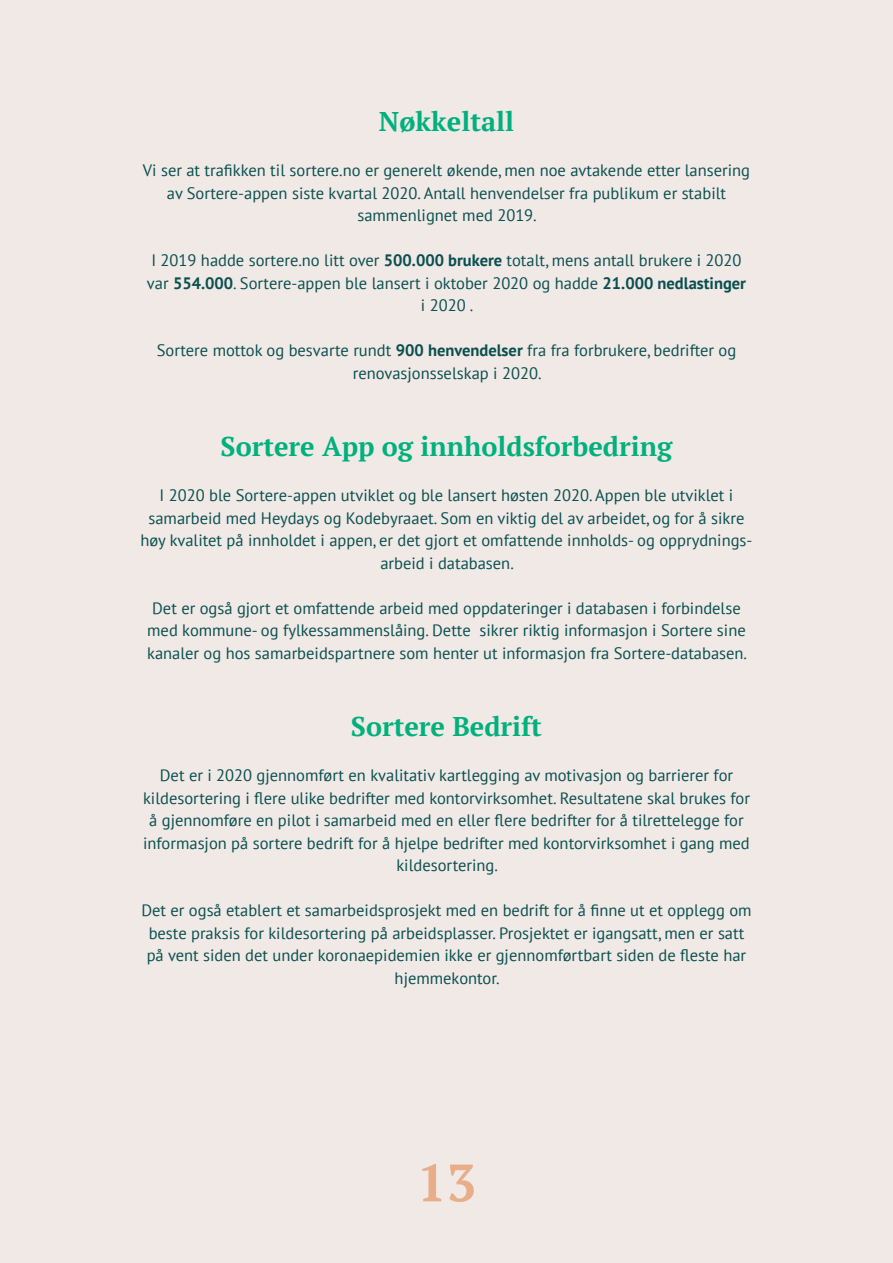
<style>
.page{position:relative;width:893px;height:1263px;background:#f0e9e6}
.page>*{position:absolute;margin:0;border:0;box-sizing:border-box;transform-origin:0 0}
.t1{font:700 52.5px "PT Serif";color:#e8ad89}
.t2{font:700 27px "PT Serif";color:#00b07d}
.t3{font:16.5px/22.5px "PT Sans";color:#0a4f4f;text-align:center}
.s1{font-weight:700}
</style>
<div class="page">
<p class="t2" style="left:379px;top:104px;width:137px">Nøkkeltall</p>
<p class="t3" style="left:143px;top:159px;width:609px">Vi ser at trafikken til sortere.no er generelt økende, men noe avtakende etter lansering av Sortere-appen siste kvartal 2020. Antall henvendelser fra publikum er stabilt sammenlignet med 2019.</p>
<p class="t3" style="left:147px;top:249px;width:601px">I 2019 hadde sortere.no litt over <span class="s1">500.000 brukere</span> totalt, mens antall brukere i 2020 var <span class="s1">554.000</span>. Sortere-appen ble lansert i oktober 2020 og hadde <span class="s1">21.000 nedlastinger </span>i 2020 .</p>
<p class="t3" style="left:157px;top:339px;width:581px">Sortere mottok og besvarte rundt <span class="s1">900 henvendelser</span> fra fra forbrukere, bedrifter og renovasjonsselskap i 2020.</p>
<p class="t2" style="left:221px;top:429px;width:453px">Sortere App og innholdsforbedring</p>
<p class="t3" style="left:141px;top:484px;width:613px">I 2020 ble Sortere-appen utviklet og ble lansert høsten 2020. Appen ble utviklet i samarbeid med Heydays og Kodebyraaet. Som en viktig del av arbeidet, og for å sikre høy kvalitet på innholdet i appen, er det gjort et omfattende innholds- og opprydnings&shy;arbeid i databasen.</p>
<p class="t3" style="left:147px;top:596px;width:601px">Det er også gjort et omfattende arbeid med oppdateringer i databasen i forbindelse med kommune- og fylkessammenslåing. Dette sikrer riktig informasjon i Sortere sine kanaler og hos samarbeidspartnere som henter ut informasjon fra Sortere-databasen.</p>
<p class="t2" style="left:351px;top:709px;width:193px">Sortere Bedrift</p>
<p class="t3" style="left:143px;top:764px;width:608px">Det er i 2020 gjennomført en kvalitativ kartlegging av motivasjon og barrierer for kildesortering i flere ulike bedrifter med kontorvirksomhet. Resultatene skal brukes for å gjennomføre en pilot i samarbeid med en eller flere bedrifter for å tilrettelegge for informasjon på sortere bedrift for å hjelpe bedrifter med kontorvirksomhet i gang med kildesortering.</p>
<p class="t3" style="left:141px;top:899px;width:612px">Det er også etablert et samarbeidsprosjekt med en bedrift for å finne ut et opplegg om beste praksis for kildesortering på arbeidsplasser. Prosjektet er igangsatt, men er satt på vent siden det under koronaepidemien ikke er gjennomførtbart siden de fleste har hjemmekontor.</p>
<h1 class="t1" style="left:417px;top:1148px;width:61px">13</h1>
</div>
